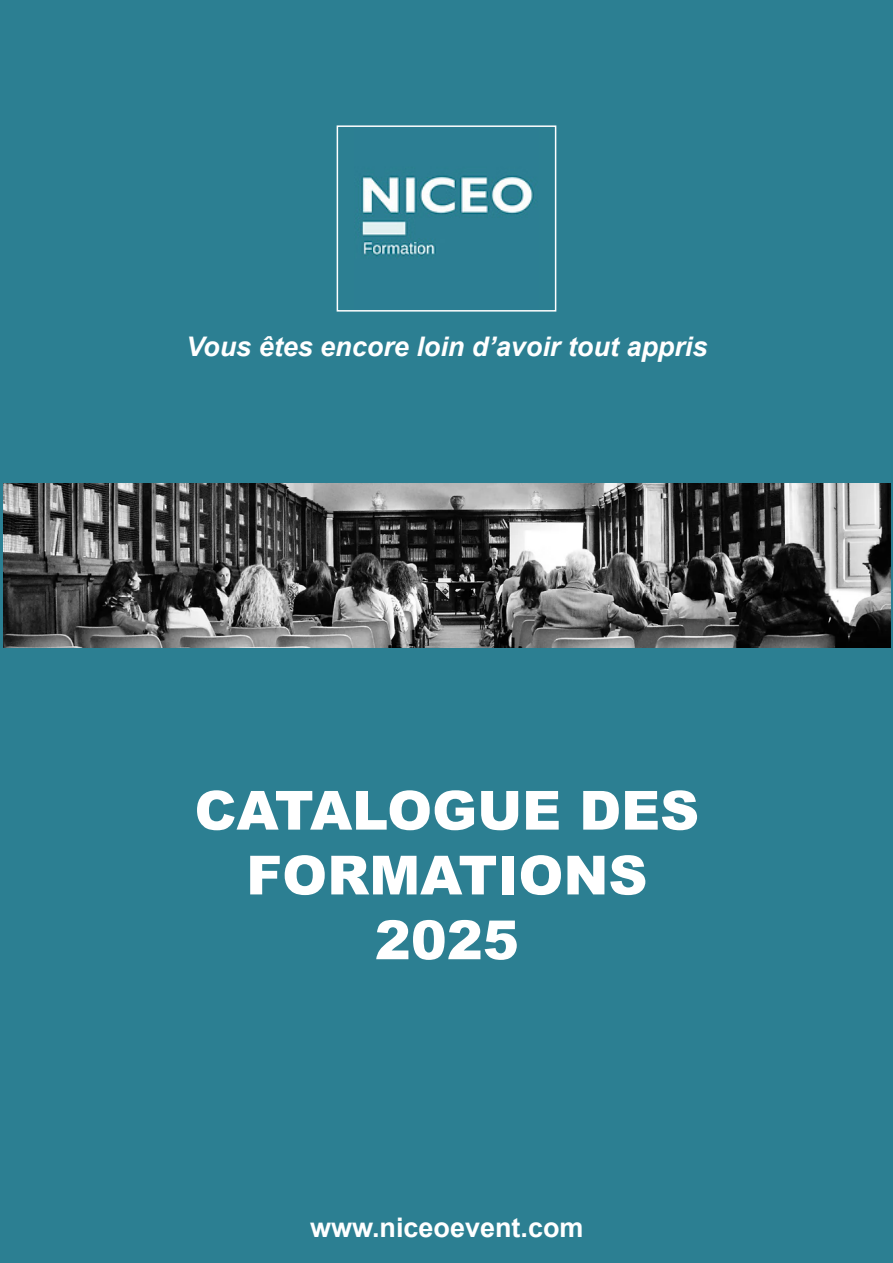
<style>
.page{position:relative;width:893px;height:1263px;background:#2c7f92}
.page>*{position:absolute;margin:0;border:0;box-sizing:border-box;transform-origin:0 0}
.t1{font:900 54px "Arial";color:#fff}
.t2{font:italic 700 27px "Arial";color:#fff}
.t3{font:700 27px "Arial";color:#fff}
</style>
<div class="page">
<img style="left:3px;top:484px;width:887px;height:163px">
<img style="left:361px;top:175px;width:173px;height:82px">
<div style="left:337px;top:125px;width:219px;height:187px;border:2px solid #fff"></div>
<p class="t2" style="left:186px;top:328px;width:523px">Vous êtes encore loin d’avoir tout appris</p>
<p class="t1" style="left:194px;top:771px;width:506px">CATALOGUE DES</p>
<p class="t1" style="left:246px;top:836px;width:403px">FORMATIONS</p>
<p class="t1" style="left:375px;top:901px;width:146px">2025</p>
<p class="t3" style="left:310px;top:1208px;width:275px">www.niceoevent.com</p>
</div>
